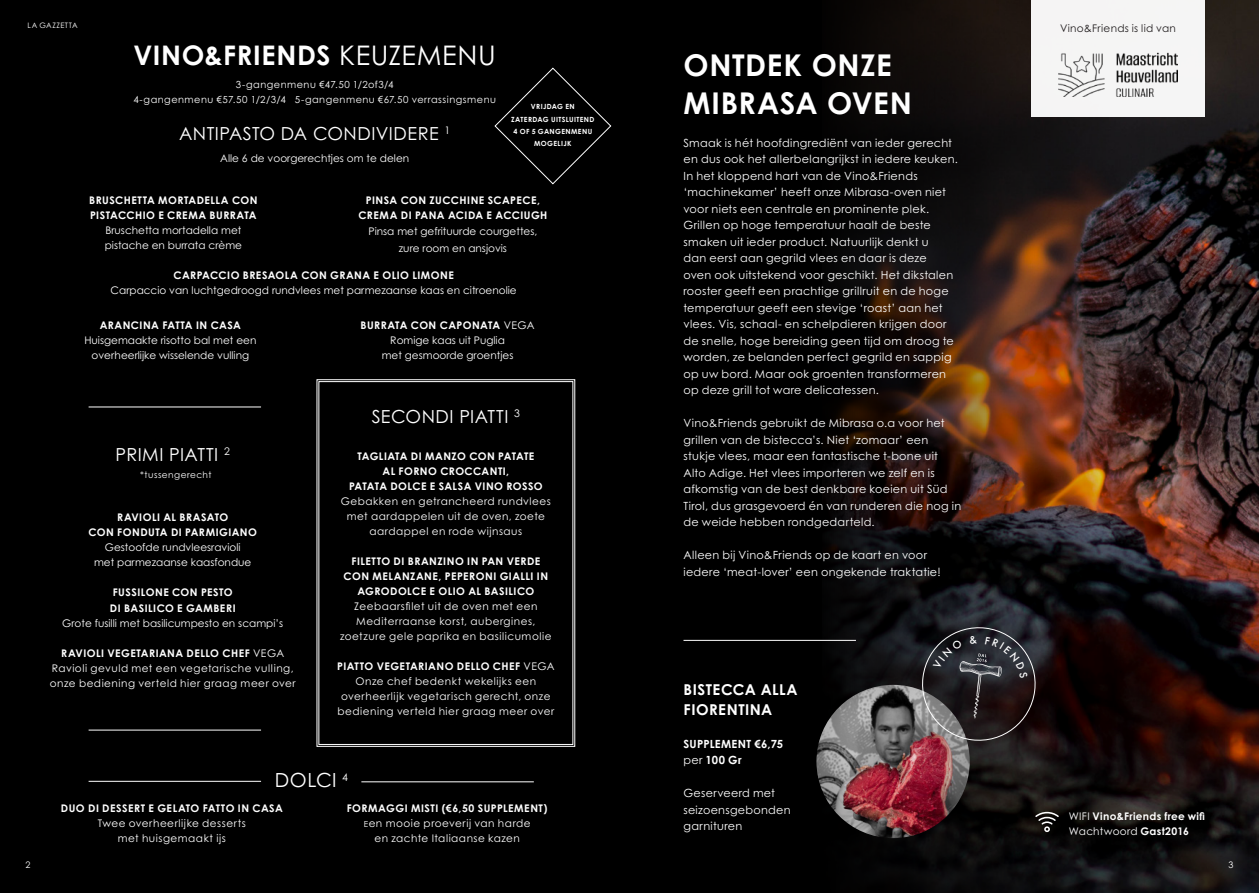
<style>
.page{position:relative;width:1259px;height:893px;background:#000}
.page>*{position:absolute;margin:0;border:0;box-sizing:border-box;transform-origin:0 0}
.t1{font:700 30px "Century Gothic Pro";letter-spacing:.02em;color:#fff}
.t2{font:700 27px "Century Gothic Pro";letter-spacing:.025em;color:#fff}
.t3{font:19.5px "Century Gothic Pro";letter-spacing:.02em;color:#fff}
.t4{font:18px "Century Gothic Pro";letter-spacing:.025em;color:#fff}
.t5{font:700 15px "Century Gothic Pro";letter-spacing:.03em;color:#fff}
.t6{font:11.25px/16.5px "Century Gothic Pro";letter-spacing:.025em;color:#fff}
.t7{font:700 11.25px "Century Gothic Pro";letter-spacing:.02em;color:#fff}
.t8{font:700 10.5px/15px "Century Gothic Pro";letter-spacing:.04em;color:#fff;text-align:center}
.t9{font:10.5px/15px "Century Gothic Pro";letter-spacing:.05em;color:#fff;text-align:center}
.t10{font:10.5px/15px "Century Gothic Pro";color:#fff;text-align:center}
.t11{font:10.5px/15px "Century Gothic Pro";letter-spacing:.045em;color:#fff;text-align:center}
.t12{font:10.5px "Century Gothic Pro";letter-spacing:.03em;color:#231f20}
.t13{font:10.5px "Century Gothic Pro";letter-spacing:.02em;color:#fff}
.t14{font:9.75px/15px "Century Gothic Pro";letter-spacing:.05em;color:#fff;text-align:center}
.t15{font:9px "Century Gothic Pro";letter-spacing:.05em;color:#fff}
.t16{font:7.5px "Century Gothic Pro";letter-spacing:.065em;color:#fff}
.t17{font:700 7.05px/12.1px "Century Gothic Pro";letter-spacing:.05em;color:#fff;text-align:center}
.s1{font-weight:400}
.s2{font-weight:700}
.s3{font-size:8.25px}
</style>
<div class="page">
<img style="left:822px;top:0;width:437px;height:893px">
<svg style="left:316px;top:379px;width:259px;height:368px"></svg>
<div style="left:319px;top:381px;width:254px;height:364px;border:1px solid #fff"></div>
<hr style="left:89px;top:407px;width:172px;height:1px;background:#fff">
<hr style="left:89px;top:730px;width:172px;height:1px;background:#fff">
<hr style="left:89px;top:781px;width:172px;height:1px;background:#fff">
<hr style="left:361px;top:782px;width:173px;height:1px;background:#fff">
<hr style="left:683px;top:640px;width:173px;height:1px;background:#fff">
<div style="left:1031px;top:0;width:174px;height:117px;background:#f5f5f4"></div>
<img style="left:1058px;top:52px;width:119px;height:45px">
<svg style="left:1035px;top:812px;width:24px;height:20px"></svg>
<img style="left:816px;top:685px;width:153px;height:153px;border-radius:77px">
<svg style="left:494px;top:67px;width:118px;height:118px"></svg>
<svg style="left:919px;top:624px;width:119px;height:120px;background:#363135"></svg>
<p class="t16" style="left:28px;top:21px;width:51px">LA GAZZETTA</p>
<p class="t2" style="left:133px;top:39px;width:364px">VINO&amp;FRIENDS <span class="s1">KEUZEMENU</span></p>
<p class="t14" style="left:133px;top:77px;width:364px">3-gangenmenu €47.50 1/2of3/4<br>4-gangenmenu €57.50 1/2/3/4 5-gangenmenu €67.50 verrassingsmenu</p>
<p class="t4" style="left:179px;top:122px;width:272px">ANTIPASTO DA CONDIVIDERE <sup>1</sup></p>
<p class="t10" style="left:220px;top:151px;width:190px">Alle 6 de voorgerechtjes om te delen</p>
<p class="t17" style="left:511px;top:101px;width:85px">VRIJDAG EN<br>ZATERDAG UITSLUITEND<br>4 OF 5 GANGENMENU<br>MOGELIJK</p>
<p class="t8" style="left:89px;top:192px;width:170px">BRUSCHETTA MORTADELLA CON<br>PISTACCHIO E CREMA BURRATA<br><span class="s1">Bruschetta mortadella met pistache en burrata crème</span></p>
<p class="t8" style="left:358px;top:192px;width:190px">PINSA CON ZUCCHINE SCAPECE,<br>CREMA DI PANA ACIDA E ACCIUGH</p>
<p class="t10" style="left:368px;top:223px;width:170px;line-height:16.5px">Pinsa met gefrituurde courgettes, zure room en ansjovis</p>
<p class="t8" style="left:173px;top:268px;width:282px">CARPACCIO BRESAOLA CON GRANA E OLIO LIMONE</p>
<p class="t10" style="left:111px;top:283px;width:407px">Carpaccio van luchtgedroogd rundvlees met parmezaanse kaas en citroenolie</p>
<p class="t8" style="left:100px;top:317px;width:143px">ARANCINA FATTA IN CASA</p>
<p class="t10" style="left:84px;top:332px;width:174px">Huisgemaakte risotto bal met een overheerlijke wisselende vulling</p>
<p class="t4" style="left:116px;top:443px;width:116px">PRIMI PIATTI <sup>2</sup></p>
<p class="t15" style="left:140px;top:469px;width:73px">*tussengerecht</p>
<p class="t8" style="left:88px;top:509px;width:170px">RAVIOLI AL BRASATO<br>CON FONDUTA DI PARMIGIANO</p>
<p class="t10" style="left:94px;top:539px;width:159px">Gestoofde rundvleesravioli met parmezaanse kaasfondue</p>
<p class="t8" style="left:110px;top:583px;width:127px;line-height:16.5px;text-align:left">FUSSILONE CON PESTO<br>DI BASILICO E GAMBERI</p>
<p class="t10" style="left:62px;top:616px;width:222px">Grote fusilli met basilicumpesto en scampi’s</p>
<p class="t9" style="left:50px;top:646px;width:248px"><span class="s2">RAVIOLI VEGETARIANA DELLO CHEF</span> VEGA<br>Ravioli gevuld met een vegetarische vulling, onze bediening verteld hier graag meer over</p>
<p class="t8" style="left:360px;top:317px;width:176px">BURRATA CON CAPONATA <span class="s1">VEGA</span></p>
<p class="t10" style="left:382px;top:332px;width:133px">Romige kaas uit Puglia met gesmoorde groentjes</p>
<p class="t4" style="left:372px;top:405px;width:150px">SECONDI PIATTI <sup>3</sup></p>
<p class="t8" style="left:349px;top:449px;width:195px">TAGLIATA DI MANZO CON PATATE<br>AL FORNO CROCCANTI,<br>PATATA DOLCE E SALSA VINO ROSSO</p>
<p class="t11" style="left:341px;top:494px;width:211px">Gebakken en getrancheerd rundvlees met aardappelen uit de oven, zoete aardappel en rode wijnsaus</p>
<p class="t8" style="left:344px;top:554px;width:206px">FILETTO DI BRANZINO IN PAN VERDE<br>CON MELANZANE, PEPERONI GIALLI IN<br>AGRODOLCE E OLIO AL BASILICO</p>
<p class="t9" style="left:340px;top:599px;width:213px">Zeebaarsfilet uit de oven met een<br>Mediterraanse korst, aubergines, zoetzure gele paprika en basilicumolie</p>
<p class="t8" style="left:337px;top:659px;width:219px">PIATTO VEGETARIANO DELLO CHEF <span class="s1">VEGA</span></p>
<p class="t9" style="left:337px;top:674px;width:218px">Onze chef bedenkt wekelijks een overheerlijk vegetarisch gerecht, onze bediening verteld hier graag meer over</p>
<p class="t3" style="left:275px;top:768px;width:75px">DOLCI <sup>4</sup></p>
<p class="t8" style="left:61px;top:801px;width:223px">DUO DI DESSERT E GELATO FATTO IN CASA</p>
<p class="t9" style="left:98px;top:816px;width:150px">Twee overheerlijke desserts</p>
<p class="t9" style="left:118px;top:831px;width:110px">met huisgemaakt ijs</p>
<p class="t8" style="left:347px;top:801px;width:202px">FORMAGGI MISTI (€6,50 SUPPLEMENT)</p>
<p class="t11" style="left:364px;top:816px;width:168px"><span class="s3">E</span>en mooie proeverij van harde</p>
<p class="t11" style="left:374px;top:831px;width:147px">en zachte Italiaanse kazen</p>
<p class="t1" style="left:683px;top:47px;width:210px">ONTDEK ONZE</p>
<p class="t1" style="left:683px;top:84px;width:230px">MIBRASA OVEN</p>
<p class="t6" style="left:683px;top:134px;width:276px">Smaak is hét hoofdingrediënt van ieder gerecht en dus ook het allerbelangrijkst in iedere keuken.<br>In het kloppend hart van de Vino&amp;Friends ‘machinekamer’ heeft onze Mibrasa-oven niet voor niets een centrale en prominente plek.<br>Grillen op hoge temperatuur haalt de beste smaken uit ieder product. Natuurlijk denkt u<br>dan eerst aan gegrild vlees en daar is deze<br>oven ook uitstekend voor geschikt. Het dikstalen rooster geeft een prachtige grillruit en de hoge temperatuur geeft een stevige ‘roast’ aan het vlees. Vis, schaal- en schelpdieren krijgen door de snelle, hoge bereiding geen tijd om droog te worden, ze belanden perfect gegrild en sappig op uw bord. Maar ook groenten transformeren op deze grill tot ware delicatessen.</p>
<p class="t6" style="left:683px;top:415px;width:279px">Vino&amp;Friends gebruikt de Mibrasa o.a voor het grillen van de bistecca’s. Niet ‘zomaar’ een stukje vlees, maar een fantastische t-bone uit Alto Adige. Het vlees importeren we zelf en is afkomstig van de best denkbare koeien uit Süd Tirol, dus grasgevoerd én van runderen die nog in de weide hebben rondgedarteld.</p>
<p class="t6" style="left:683px;top:547px;width:259px">Alleen bij Vino&amp;Friends op de kaart en voor iedere ‘meat-lover’ een ongekende traktatie!</p>
<p class="t5" style="left:683px;top:680px;width:116px">BISTECCA ALLA</p>
<p class="t5" style="left:683px;top:700px;width:90px">FIORENTINA</p>
<p class="t7" style="left:683px;top:736px;width:101px">SUPPLEMENT €6,75</p>
<p class="t7" style="left:683px;top:753px;width:60px"><span class="s1">per</span> 100 Gr</p>
<p class="t6" style="left:683px;top:785px;width:93px">Geserveerd met</p>
<p class="t6" style="left:683px;top:801px;width:109px">seizoensgebonden</p>
<p class="t6" style="left:683px;top:818px;width:60px">garnituren</p>
<p class="t12" style="left:1060px;top:22px;width:117px">Vino&amp;Friends is lid van</p>
<p class="t8" style="left:1069px;top:808px;width:138px"><span class="s1">WIFI</span> Vino&amp;Friends free wifi</p>
<p class="t13" style="left:1069px;top:825px;width:121px">Wachtwoord <span class="s2">Gast2016</span></p>
<p class="t15" style="left:26px;top:859px;width:6px">2</p>
<p class="t15" style="left:1228px;top:859px;width:6px">3</p>
</div>
